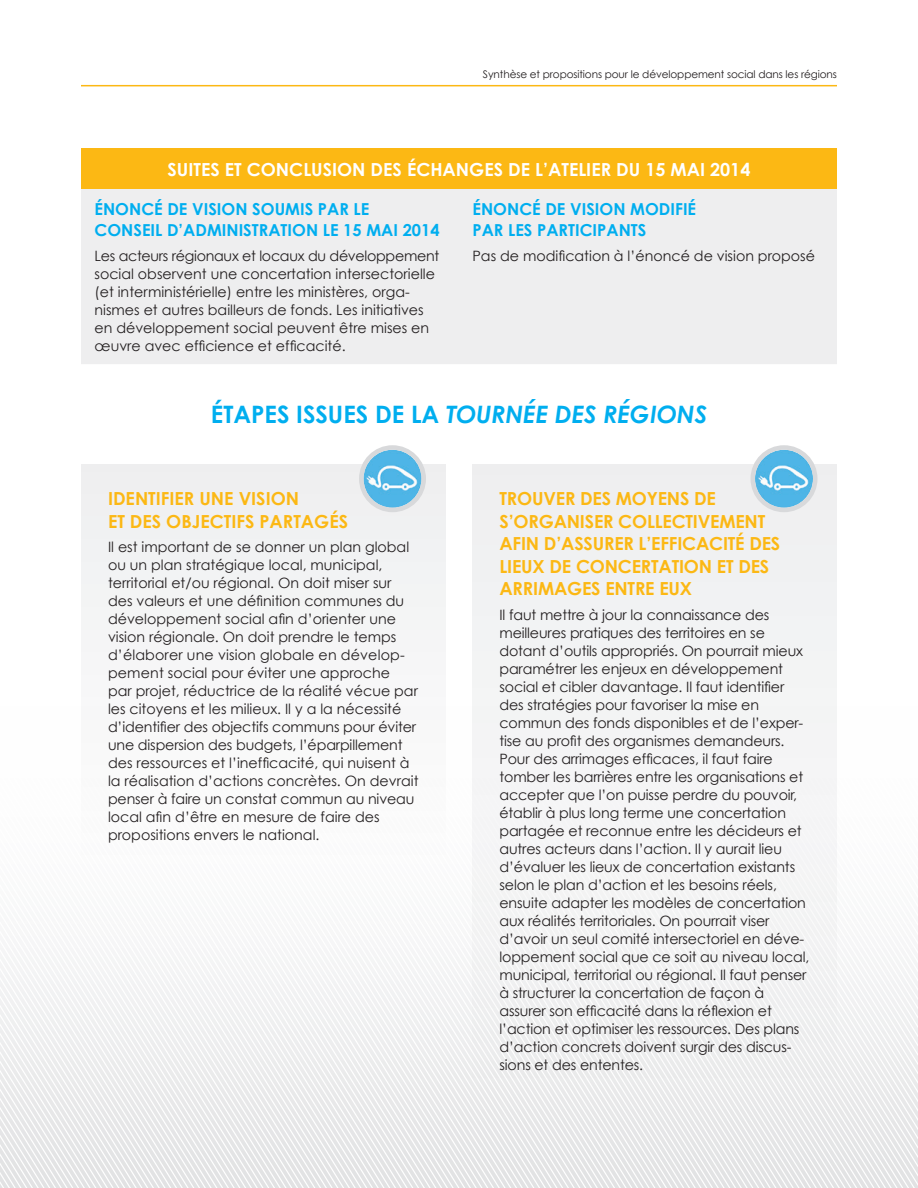
<style>
.page{position:relative;width:918px;height:1188px;background:#fff}
.page>*{position:absolute;margin:0;border:0;box-sizing:border-box;transform-origin:0 0}
.S-Titre_1_-_Centré{font:italic 700 24px "Century Gothic";color:#00aeef}
.S-Titre_2{font:700 18px/22.5px "Century Gothic";letter-spacing:-.01em;color:#fcb814}
.Titre_en-tête_-_TAB{font:700 18px "Century Gothic";color:#fff}
.S-Titre_3{font:700 16.5px/21px "Century Gothic";color:#00aeef}
.Texte_courant{font:14.25px/18px "Century Gothic";letter-spacing:-.01em;color:#231f20}
.t1{font:10.5px "Century Gothic";letter-spacing:-.01em;color:#231f20}
.s1{font-style:normal}
</style>
<div class="page">
<hr style="left:81px;top:85px;width:756px;height:1px;background:#fcb814">
<svg style="left:835px;top:957px;width:5px;height:231px"></svg>
<svg style="left:840px;top:957px;width:6px;height:231px"></svg>
<svg style="left:846px;top:957px;width:6px;height:231px"></svg>
<svg style="left:852px;top:957px;width:66px;height:231px"></svg>
<div style="left:81px;top:465px;width:365px;height:402px;background:#f6f6f7"></div>
<div style="left:472px;top:465px;width:365px;height:632px;background:#f3f3f4"></div>
<img style="left:364px;top:450px;width:58px;height:58px;border-radius:29px">
<div style="left:359px;top:445px;width:67px;height:67px;border:4px solid #d8d9db;border-radius:50%"></div>
<img style="left:755px;top:450px;width:58px;height:58px;border-radius:29px">
<div style="left:751px;top:445px;width:67px;height:67px;border:4px solid #d8d9db;border-radius:50%"></div>
<div style="left:81px;top:148px;width:756px;height:41px;background:#fcb814"></div>
<div style="left:81px;top:189px;width:756px;height:175px;background:#eeeeef"></div>
<p class="t1" style="left:483px;top:68px;width:356px">Synthèse et propositions pour le développement social dans les régions</p>
<p class="Titre_en-tête_-_TAB" style="left:168px;top:158px;width:584px">SUITES ET CONCLUSION DES ÉCHANGES DE L’ATELIER DU 15 MAI 2014</p>
<p class="S-Titre_3" style="left:94px;top:198px;width:347px">ÉNONCÉ DE VISION SOUMIS PAR LE<br>CONSEIL D’ADMINISTRATION LE 15 MAI 2014</p>
<p class="Texte_courant" style="left:94px;top:246px;width:346px">Les acteurs régionaux et locaux du développement social observent une concertation intersectorielle (et interministérielle) entre les ministères, orga&shy;nismes et autres bailleurs de fonds. Les initiatives en développement social peuvent être mises en œuvre avec efficience et efficacité.</p>
<p class="S-Titre_3" style="left:472px;top:198px;width:225px">ÉNONCÉ DE VISION MODIFIÉ<br>PAR LES PARTICIPANTS</p>
<p class="Texte_courant" style="left:472px;top:246px;width:344px">Pas de modification à l’énoncé de vision proposé</p>
<p class="S-Titre_1_-_Centré" style="left:211px;top:398px;width:498px"><span class="s1">ÉTAPES ISSUES DE LA</span> TOURNÉE DES RÉGIONS</p>
<p class="S-Titre_2" style="left:108px;top:487px;width:242px">IDENTIFIER UNE VISION<br>ET DES OBJECTIFS PARTAGÉS</p>
<p class="Texte_courant" style="left:108px;top:538px;width:312px">Il est important de se donner un plan global ou un plan stratégique local, municipal, territorial et/ou régional. On doit miser sur des valeurs et une définition communes du développement social afin d’orienter une vision régionale. On doit prendre le temps d’élaborer une vision globale en dévelop&shy;pement social pour éviter une approche<br>par projet, réductrice de la réalité vécue par les citoyens et les milieux. Il y a la nécessité d’identifier des objectifs communs pour éviter une dispersion des budgets, l’éparpillement des ressources et l’inefficacité, qui nuisent à la réalisation d’actions concrètes. On devrait penser à faire un constat commun au niveau local afin d’être en mesure de faire des propositions envers le national.</p>
<p class="S-Titre_2" style="left:500px;top:487px;width:282px">TROUVER DES MOYENS DE<br>S’ORGANISER COLLECTIVEMENT<br>AFIN D’ASSURER L’EFFICACITÉ DES<br>LIEUX DE CONCERTATION ET DES<br>ARRIMAGES ENTRE EUX</p>
<p class="Texte_courant" style="left:500px;top:606px;width:312px">Il faut mettre à jour la connaissance des meilleures pratiques des territoires en se dotant d’outils appropriés. On pourrait mieux paramétrer les enjeux en développement social et cibler davantage. Il faut identifier des stratégies pour favoriser la mise en commun des fonds disponibles et de l’exper&shy;tise au profit des organismes demandeurs.<br>Pour des arrimages efficaces, il faut faire tomber les barrières entre les organisations et accepter que l’on puisse perdre du pouvoir, établir à plus long terme une concertation partagée et reconnue entre les décideurs et autres acteurs dans l’action. Il y aurait lieu d’évaluer les lieux de concertation existants selon le plan d’action et les besoins réels, ensuite adapter les modèles de concertation aux réalités territoriales. On pourrait viser d’avoir un seul comité intersectoriel en déve&shy;loppement social que ce soit au niveau local, municipal, territorial ou régional. Il faut penser à structurer la concertation de façon à assurer son efficacité dans la réflexion et l’action et optimiser les ressources. Des plans d’action concrets doivent surgir des discus&shy;sions et des ententes.</p>
</div>
